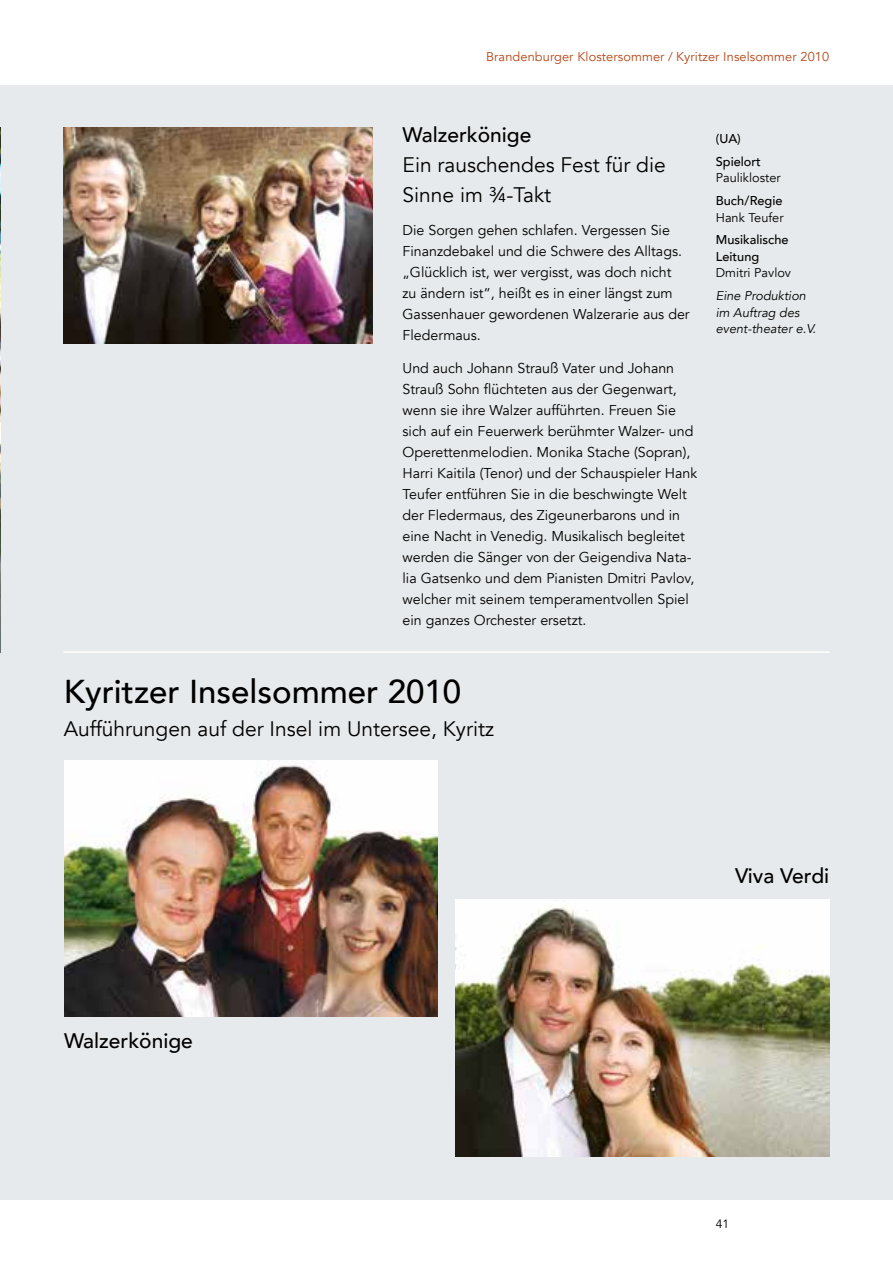
<style>
.page{position:relative;width:893px;height:1263px;background:#fff}
.page>*{position:absolute;margin:0;border:0;box-sizing:border-box;transform-origin:0 0}
.t1{font:500 33px "Avenir";color:#000}
.t2{font:21px/30px "Avenir";color:#000}
.t3{font:500 21px "Avenir";color:#000}
.t4{font:14.25px/21px "Avenir";color:#000}
.t5{font:12.75px "Avenir";letter-spacing:.01em;color:#b34616}
.t6{font:italic 12.75px/16.5px "Avenir";color:#000}
.t7{font:500 12.75px/22.8px "Avenir";color:#000}
.t8{font:12.75px "Avenir";color:#000}
.t9{font:12px "Avenir";color:#000}
</style>
<div class="page">
<div style="left:0;top:85px;width:893px;height:1114px;background:#e7eaec"></div>
<img style="left:0;top:127px;width:1px;height:525px">
<img style="left:64px;top:127px;width:309px;height:216px">
<img style="left:64px;top:760px;width:374px;height:256px">
<img style="left:456px;top:900px;width:373px;height:256px">
<hr style="left:63px;top:651px;width:766px;height:2px;background:#fff">
<p class="t5" style="left:486px;top:49px;width:345px">Brandenburger Klostersommer / Kyritzer Inselsommer 2010</p>
<h2 class="t3" style="left:403px;top:117px;width:130px">Walzerkönige</h2>
<h2 class="t2" style="left:403px;top:150px;width:265px">Ein rauschendes Fest für die<br>Sinne im ¾-Takt</h2>
<p class="t4" style="left:403px;top:220px;width:289px">Die Sorgen gehen schlafen. Vergessen Sie Finanzdebakel und die Schwere des Alltags. „Glücklich ist, wer vergisst, was doch nicht<br>zu ändern ist“, heißt es in einer längst zum Gassenhauer gewordenen Walzerarie aus der Fledermaus.</p>
<p class="t4" style="left:403px;top:358px;width:296px">Und auch Johann Strauß Vater und Johann Strauß Sohn flüchteten aus der Gegenwart, wenn sie ihre Walzer aufführten. Freuen Sie sich auf ein Feuerwerk berühmter Walzer- und Operettenmelodien. Monika Stache (Sopran), Harri Kaitila (Tenor) und der Schauspieler Hank Teufer entführen Sie in die beschwingte Welt der Fledermaus, des Zigeunerbarons und in eine Nacht in Venedig. Musikalisch begleitet werden die Sänger von der Geigendiva Nata&shy;lia Gatsenko und dem Pianisten Dmitri Pavlov, welcher mit seinem temperamentvollen Spiel ein ganzes Orchester ersetzt.</p>
<p class="t7" style="left:716px;top:126px;width:47px">(UA)<br>Spielort</p>
<p class="t8" style="left:716px;top:170px;width:66px">Paulikloster</p>
<p class="t7" style="left:716px;top:189px;width:68px">Buch/Regie</p>
<p class="t8" style="left:716px;top:210px;width:69px">Hank Teufer</p>
<p class="t7" style="left:716px;top:231px;width:74px;line-height:16.5px">Musikalische<br>Leitung</p>
<p class="t8" style="left:716px;top:265px;width:77px">Dmitri Pavlov</p>
<p class="t6" style="left:716px;top:288px;width:102px">Eine Produktion im Auftrag des event-theater e.V.</p>
<h1 class="t1" style="left:64px;top:663px;width:399px">Kyritzer Inselsommer 2010</h1>
<h2 class="t2" style="left:64px;top:714px;width:432px">Aufführungen auf der Insel im Untersee, Kyritz</h2>
<h2 class="t3" style="left:735px;top:858px;width:96px">Viva Verdi</h2>
<h2 class="t3" style="left:64px;top:1023px;width:130px">Walzerkönige</h2>
<p class="t9" style="left:716px;top:1217px;width:15px">41</p>
</div>
